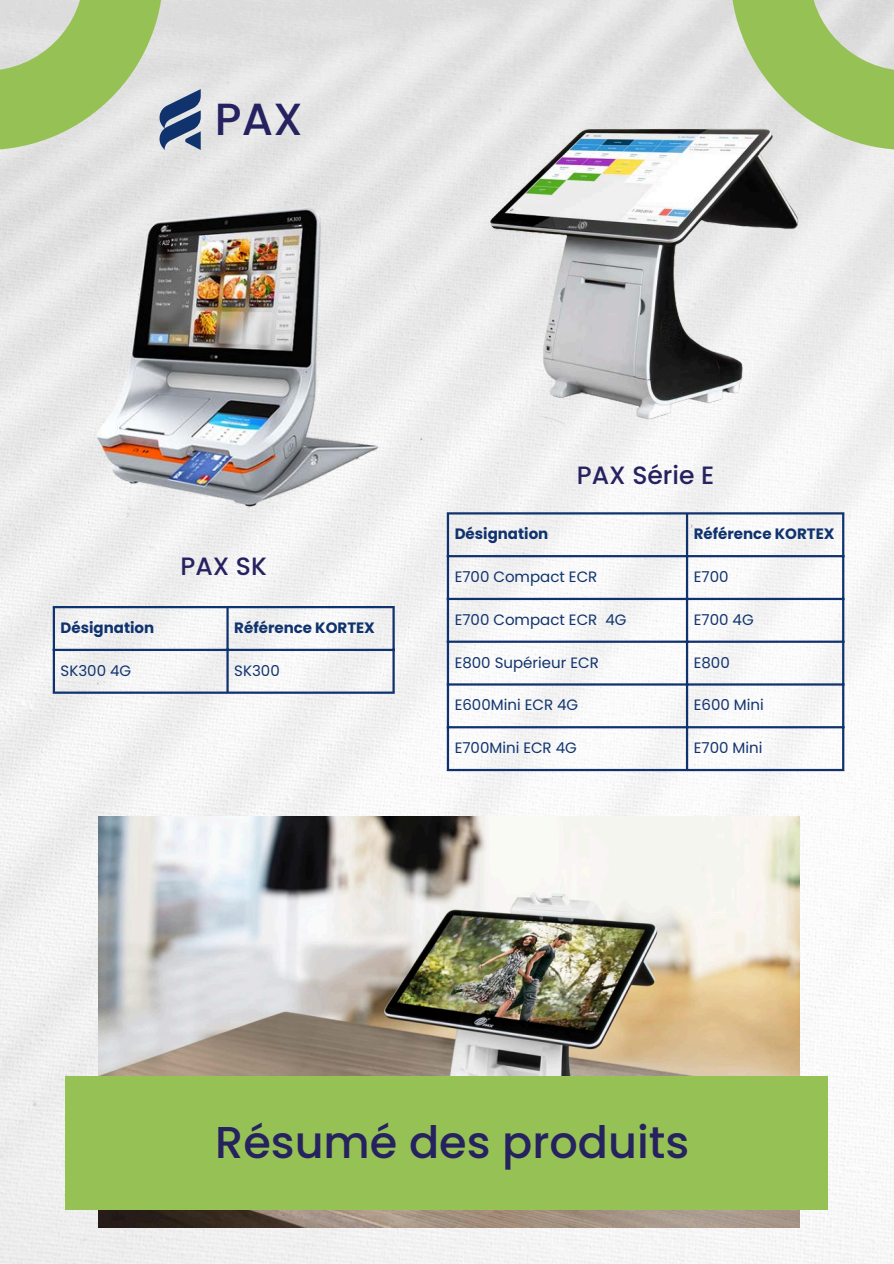
<style>
.page{position:relative;width:894px;height:1264px;background:#fff}
.page>*{position:absolute;margin:0;border:0;box-sizing:border-box;transform-origin:0 0}
.t1{font:500 45px "Poppins";color:#262260}
.t2{font:500 44.55px "Poppins";color:#262260}
.t3{font:500 25.05px "Poppins";color:#262260}
.t4{font:15px "Poppins";color:#10336e}
.t5{font:700 15px "Poppins";color:#10336e}
</style>
<div class="page">
<img style="left:0;top:0;width:893px;height:1263px">
<svg style="left:0;top:0;width:201px;height:150px;background:#b4ca9b"></svg>
<svg style="left:730px;top:0;width:163px;height:149px;background:#afcc84"></svg>
<hr style="left:446px;top:514px;width:3px;height:255px;background:#10336e">
<hr style="left:685px;top:514px;width:3px;height:255px;background:#10336e">
<hr style="left:841px;top:514px;width:3px;height:255px;background:#10336e">
<hr style="left:446px;top:512px;width:398px;height:2px;background:#10336e">
<hr style="left:446px;top:555px;width:398px;height:2px;background:#10336e">
<hr style="left:446px;top:598px;width:398px;height:2px;background:#10336e">
<hr style="left:446px;top:640px;width:398px;height:3px;background:#10336e">
<hr style="left:446px;top:683px;width:398px;height:2px;background:#10336e">
<hr style="left:446px;top:726px;width:398px;height:2px;background:#10336e">
<hr style="left:446px;top:769px;width:398px;height:2px;background:#10336e">
<hr style="left:53px;top:608px;width:2px;height:83px;background:#10336e">
<hr style="left:226px;top:608px;width:2px;height:83px;background:#10336e">
<hr style="left:392px;top:608px;width:2px;height:83px;background:#10336e">
<hr style="left:53px;top:606px;width:341px;height:2px;background:#10336e">
<hr style="left:53px;top:648px;width:341px;height:3px;background:#10336e">
<hr style="left:53px;top:691px;width:341px;height:2px;background:#10336e">
<img style="left:98px;top:816px;width:701px;height:410px">
<div style="left:65px;top:1076px;width:762px;height:133px;background:#96c255"></div>
<img style="left:65px;top:191px;width:332px;height:332px">
<img style="left:471px;top:107px;width:356px;height:333px">
<p class="t1" style="left:215px;top:88px;width:89px">PAX</p>
<p class="t3" style="left:180px;top:549px;width:88px">PAX SK</p>
<p class="t5" style="left:61px;top:617px;width:95px">Désignation</p>
<p class="t5" style="left:234px;top:617px;width:142px">Référence KORTEX</p>
<p class="t4" style="left:61px;top:660px;width:72px">SK300 4G</p>
<p class="t4" style="left:234px;top:660px;width:47px">SK300</p>
<p class="t3" style="left:576px;top:458px;width:139px">PAX Série E</p>
<p class="t5" style="left:454px;top:523px;width:95px">Désignation</p>
<p class="t5" style="left:693px;top:523px;width:142px">Référence KORTEX</p>
<h1 class="t4" style="left:454px;top:566px;width:144px">E700 Compact ECR</h1>
<p class="t4" style="left:693px;top:566px;width:36px">E700</p>
<h3 class="t4" style="left:454px;top:609px;width:173px">E700 Compact ECR 4G</h3>
<p class="t4" style="left:693px;top:609px;width:61px">E700 4G</p>
<p class="t4" style="left:454px;top:652px;width:145px">E800 Supérieur ECR</p>
<p class="t4" style="left:693px;top:652px;width:37px">E800</p>
<p class="t4" style="left:454px;top:694px;width:125px">E600Mini ECR 4G</p>
<p class="t4" style="left:693px;top:694px;width:71px">E600 Mini</p>
<p class="t4" style="left:454px;top:737px;width:124px">E700Mini ECR 4G</p>
<p class="t4" style="left:693px;top:737px;width:70px">E700 Mini</p>
<p class="t2" style="left:215px;top:1111px;width:475px">Résumé des produits</p>
</div>
